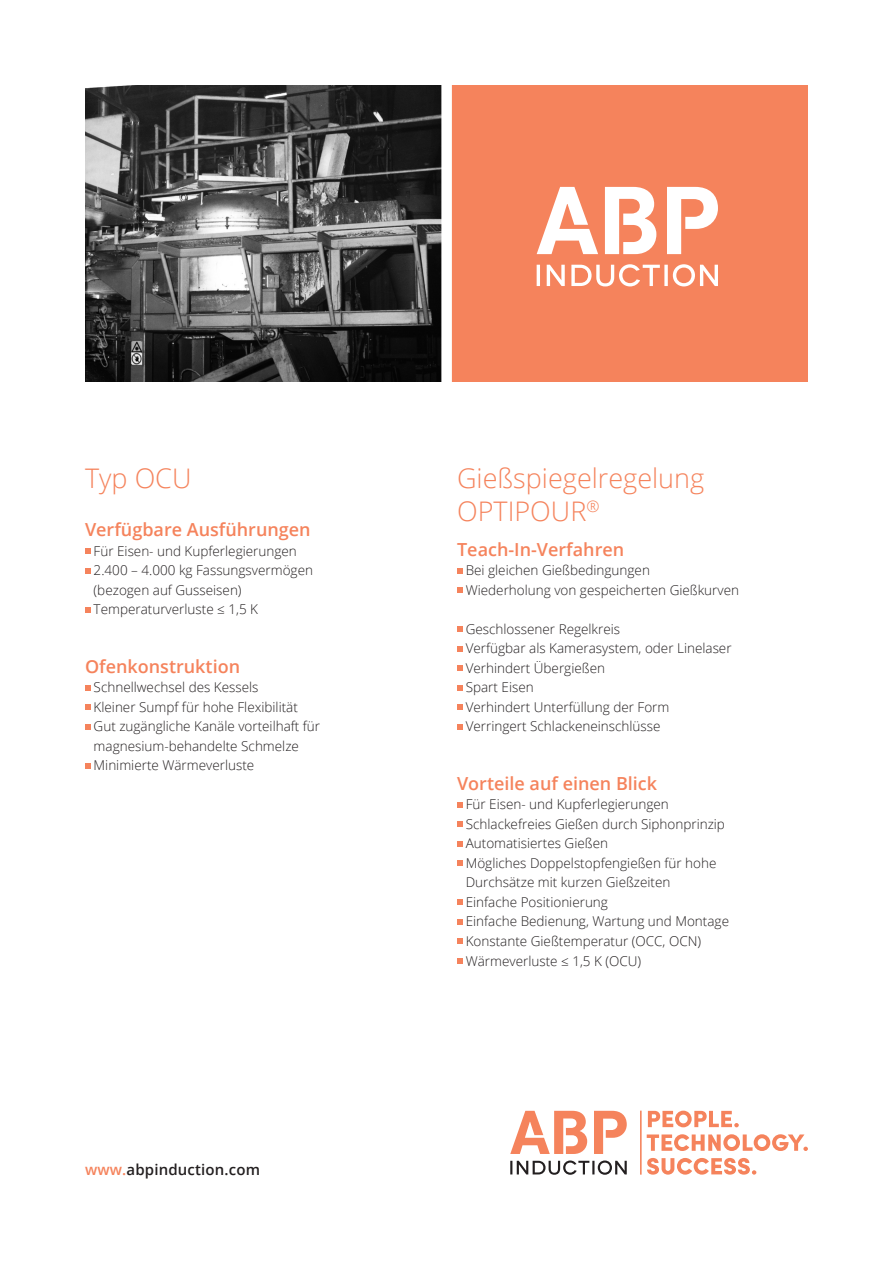
<style>
.page{position:relative;width:893px;height:1263px;background:#fff}
.page>*{position:absolute;margin:0;border:0;box-sizing:border-box;transform-origin:0 0}
.t1{font:300 27px/33px "Open Sans";color:#f5835c}
.t2{font:600 18px "Open Sans";color:#f5835c}
.t3{font:600 15px "Open Sans";letter-spacing:.01em;color:#231f20}
.t4{font:300 13.5px/19.5px "Open Sans";color:#231f20}
.s1{color:#f5835c}
</style>
<div class="page">
<svg style="left:594px;top:1111px;width:33px;height:43px"></svg>
<svg style="left:510px;top:1160px;width:117px;height:15px"></svg>
<svg style="left:510px;top:1111px;width:77px;height:43px"></svg>
<svg style="left:648px;top:1111px;width:91px;height:16px"></svg>
<svg style="left:647px;top:1134px;width:161px;height:17px"></svg>
<svg style="left:647px;top:1158px;width:109px;height:16px"></svg>
<hr style="left:640px;top:1111px;width:2px;height:63px;background:#f5835c">
<svg style="left:85px;top:549px;width:5px;height:5px"></svg>
<svg style="left:85px;top:568px;width:5px;height:5px"></svg>
<svg style="left:85px;top:607px;width:5px;height:5px"></svg>
<svg style="left:85px;top:685px;width:5px;height:5px"></svg>
<svg style="left:85px;top:705px;width:5px;height:5px"></svg>
<svg style="left:85px;top:724px;width:5px;height:5px"></svg>
<svg style="left:85px;top:763px;width:5px;height:5px"></svg>
<svg style="left:457px;top:568px;width:5px;height:5px"></svg>
<svg style="left:457px;top:588px;width:5px;height:5px"></svg>
<svg style="left:457px;top:627px;width:5px;height:5px"></svg>
<svg style="left:457px;top:646px;width:5px;height:5px"></svg>
<svg style="left:457px;top:666px;width:5px;height:5px"></svg>
<svg style="left:457px;top:685px;width:5px;height:5px"></svg>
<svg style="left:457px;top:705px;width:5px;height:5px"></svg>
<svg style="left:457px;top:724px;width:5px;height:5px"></svg>
<svg style="left:457px;top:802px;width:5px;height:5px"></svg>
<svg style="left:457px;top:822px;width:5px;height:5px"></svg>
<svg style="left:457px;top:841px;width:5px;height:5px"></svg>
<svg style="left:457px;top:861px;width:5px;height:5px"></svg>
<svg style="left:457px;top:900px;width:5px;height:5px"></svg>
<svg style="left:457px;top:919px;width:5px;height:5px"></svg>
<svg style="left:457px;top:939px;width:5px;height:5px"></svg>
<svg style="left:457px;top:958px;width:5px;height:5px"></svg>
<div style="left:446px;top:85px;width:362px;height:296px;background:#f5835c"></div>
<img style="left:85px;top:85px;width:356px;height:296px">
<div style="left:441px;top:0;width:11px;height:427px;background:#fff"></div>
<svg style="left:537px;top:187px;width:61px;height:67px"></svg>
<svg style="left:667px;top:187px;width:51px;height:67px"></svg>
<svg style="left:537px;top:264px;width:181px;height:22px"></svg>
<svg style="left:605px;top:187px;width:51px;height:67px"></svg>
<h1 class="t1" style="left:85px;top:461px;width:108px">Typ OCU</h1>
<h2 class="t2" style="left:85px;top:517px;width:227px">Verfügbare Ausführungen</h2>
<p class="t4" style="left:94px;top:541px;width:221px">Für Eisen- und Kupferlegierungen<br>2.400 – 4.000 kg Fassungsvermögen (bezogen auf Gusseisen)<br>Temperaturverluste ≤ 1,5 K</p>
<h2 class="t2" style="left:85px;top:654px;width:157px">Ofenkonstruktion</h2>
<p class="t4" style="left:94px;top:677px;width:228px">Schnellwechsel des Kessels<br>Kleiner Sumpf für hohe Flexibilität Gut zugängliche Kanäle vorteilhaft für magnesium-behandelte Schmelze Minimierte Wärmeverluste</p>
<p class="t3" style="left:85px;top:1159px;width:176px"><span class="s1">www.</span>abpinduction.com</p>
<h1 class="t1" style="left:457px;top:461px;width:249px">Gießspiegelregelung<br>OPTIPOUR<sup>®</sup></h1>
<h2 class="t2" style="left:457px;top:537px;width:169px">Teach-In-Verfahren</h2>
<p class="t4" style="left:466px;top:560px;width:275px">Bei gleichen Gießbedingungen<br>Wiederholung von gespeicherten Gießkurven</p>
<p class="t4" style="left:466px;top:619px;width:267px">Geschlossener Regelkreis<br>Verfügbar als Kamerasystem, oder Linelaser<br>Verhindert Übergießen<br>Spart Eisen<br>Verhindert Unterfüllung der Form<br>Verringert Schlackeneinschlüsse</p>
<h2 class="t2" style="left:457px;top:771px;width:201px">Vorteile auf einen Blick</h2>
<p class="t4" style="left:466px;top:794px;width:265px">Für Eisen- und Kupferlegierungen Schlackefreies Gießen durch Siphonprinzip Automatisiertes Gießen<br>Mögliches Doppelstopfengießen für hohe Durchsätze mit kurzen Gießzeiten<br>Einfache Positionierung<br>Einfache Bedienung, Wartung und Montage Konstante Gießtemperatur (OCC, OCN)<br>Wärmeverluste ≤ 1,5 K (OCU)</p>
</div>
